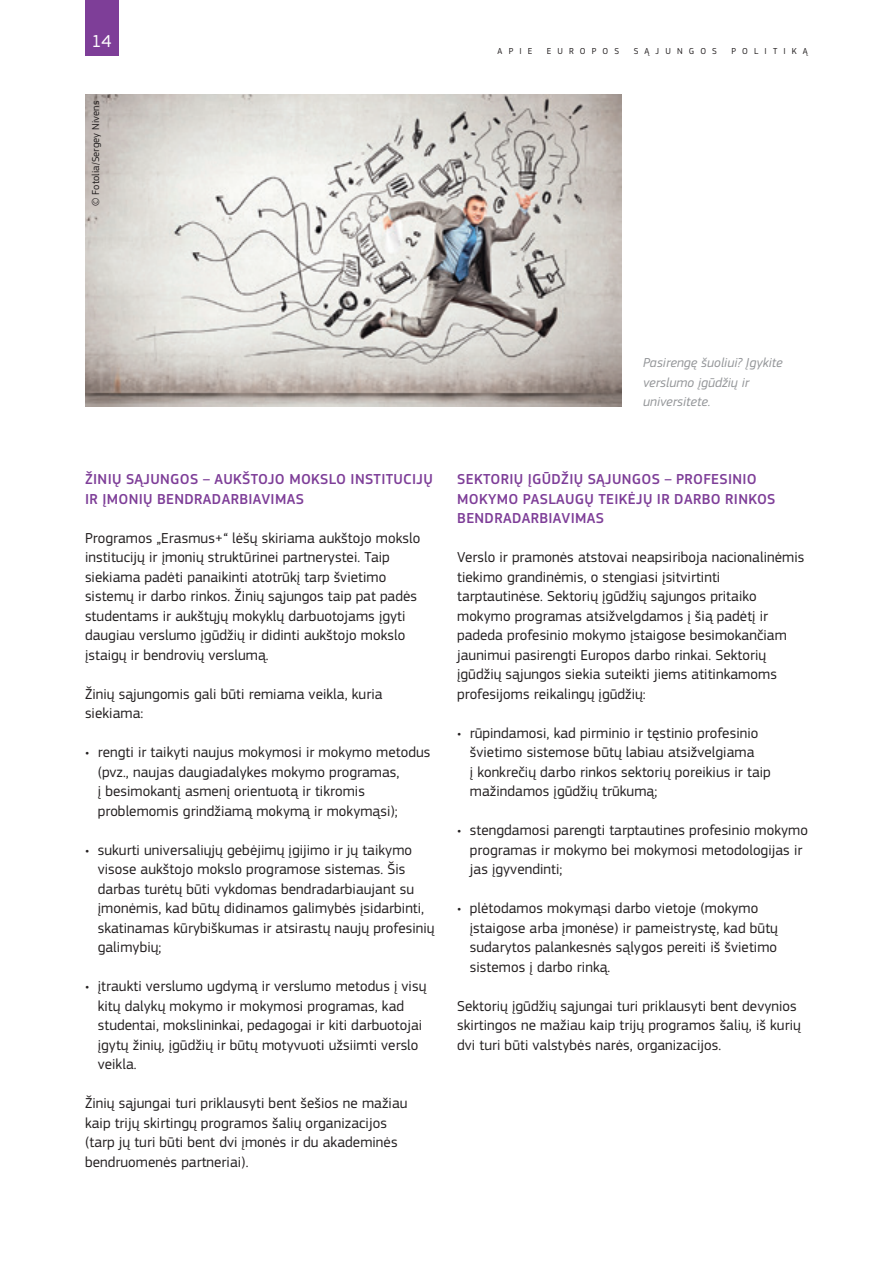
<style>
.page{position:relative;width:893px;height:1263px;background:#fff}
.page>*{position:absolute;margin:0;border:0;box-sizing:border-box;transform-origin:0 0}
.t1{font:18px "EC Square Sans Pro";color:#fff}
.BodyText{font:15px/19.5px "EC Square Sans Pro";letter-spacing:.005em;color:#231f20}
.Heading04{font:500 15px/19.5px "EC Square Sans Pro";letter-spacing:.02em;color:#7e3e98}
.legende_L{font:italic 13.5px/19.5px "EC Square Sans Pro";letter-spacing:.005em;color:#939598}
.copyright_copy{font:10.5px "EC Square Sans Pro";letter-spacing:.005em;color:#231f20}
.t2{font:9px "EC Square Sans Pro";letter-spacing:.68em;color:#231f20}
</style>
<div class="page">
<div style="left:85px;top:0;width:33px;height:55px;background:#7e3e98"></div>
<img style="left:85px;top:94px;width:537px;height:312px">
<p class="t1" style="left:92px;top:30px;width:22px">14</p>
<p class="copyright_copy" style="left:90px;top:206px;width:107px;rotate:-90deg">© Fotolia/Sergey Nivens</p>
<p class="t2" style="left:498px;top:45px;width:36px">APIE</p>
<p class="t2" style="left:547px;top:45px;width:74px">EURO PO S</p>
<p class="t2" style="left:634px;top:45px;width:85px">SĄJUNGO S</p>
<p class="t2" style="left:731px;top:45px;width:78px">PO LITIKĄ</p>
<p class="legende_L" style="left:643px;top:353px;width:141px">Pasirengę šuoliui? Įgykite verslumo įgūdžių ir universitete.</p>
<p class="Heading04" style="left:85px;top:470px;width:349px">ŽINIŲ SĄJUNGOS – AUKŠTOJO MOKSLO INSTITUCIJŲ<br>IR ĮMONIŲ BENDRADARBIAVIMAS</p>
<p class="BodyText" style="left:85px;top:528px;width:337px">Programos „Erasmus+“ lėšų skiriama aukštojo mokslo institucijų ir įmonių struktūrinei partnerystei. Taip siekiama padėti panaikinti atotrūkį tarp švietimo sistemų ir darbo rinkos. Žinių sąjungos taip pat padės studentams ir aukštųjų mokyklų darbuotojams įgyti daugiau verslumo įgūdžių ir didinti aukštojo mokslo įstaigų ir bendrovių verslumą.</p>
<p class="BodyText" style="left:85px;top:684px;width:299px">Žinių sąjungomis gali būti remiama veikla, kuria siekiama:</p>
<p class="BodyText" style="left:98px;top:743px;width:334px;text-indent:-13px">• rengti ir taikyti naujus mokymosi ir mokymo metodus (pvz., naujas daugiadalykes mokymo programas,<br>į besimokantį asmenį orientuotą ir tikromis problemomis grindžiamą mokymą ir mokymąsi);</p>
<p class="BodyText" style="left:98px;top:840px;width:338px;text-indent:-13px">• sukurti universaliųjų gebėjimų įgijimo ir jų taikymo visose aukštojo mokslo programose sistemas. Šis darbas turėtų būti vykdomas bendradarbiaujant su įmonėmis, kad būtų didinamos galimybės įsidarbinti, skatinamas kūrybiškumas ir atsirastų naujų profesinių galimybių;</p>
<p class="BodyText" style="left:98px;top:977px;width:330px;text-indent:-13px">• įtraukti verslumo ugdymą ir verslumo metodus į visų kitų dalykų mokymo ir mokymosi programas, kad studentai, mokslininkai, pedagogai ir kiti darbuotojai įgytų žinių, įgūdžių ir būtų motyvuoti užsiimti verslo veikla.</p>
<p class="BodyText" style="left:85px;top:1094px;width:324px">Žinių sąjungai turi priklausyti bent šešios ne mažiau kaip trijų skirtingų programos šalių organizacijos (tarp jų turi būti bent dvi įmonės ir du akademinės bendruomenės partneriai).</p>
<p class="Heading04" style="left:457px;top:470px;width:320px">SEKTORIŲ ĮGŪDŽIŲ SĄJUNGOS – PROFESINIO<br>MOKYMO PASLAUGŲ TEIKĖJŲ IR DARBO RINKOS<br>BENDRADARBIAVIMAS</p>
<p class="BodyText" style="left:457px;top:548px;width:349px">Verslo ir pramonės atstovai neapsiriboja nacionalinėmis tiekimo grandinėmis, o stengiasi įsitvirtinti tarptautinėse. Sektorių įgūdžių sąjungos pritaiko mokymo programas atsižvelgdamos į šią padėtį ir padeda profesinio mokymo įstaigose besimokančiam jaunimui pasirengti Europos darbo rinkai. Sektorių įgūdžių sąjungos siekia suteikti jiems atitinkamoms profesijoms reikalingų įgūdžių:</p>
<p class="BodyText" style="left:470px;top:723px;width:302px;text-indent:-13px">• rūpindamosi, kad pirminio ir tęstinio profesinio švietimo sistemose būtų labiau atsižvelgiama<br>į konkrečių darbo rinkos sektorių poreikius ir taip mažindamos įgūdžių trūkumą;</p>
<p class="BodyText" style="left:470px;top:821px;width:340px;text-indent:-13px">• stengdamosi parengti tarptautines profesinio mokymo programas ir mokymo bei mokymosi metodologijas ir jas įgyvendinti;</p>
<p class="BodyText" style="left:470px;top:899px;width:310px;text-indent:-13px">• plėtodamos mokymąsi darbo vietoje (mokymo įstaigose arba įmonėse) ir pameistrystę, kad būtų sudarytos palankesnės sąlygos pereiti iš švietimo sistemos į darbo rinką.</p>
<p class="BodyText" style="left:457px;top:996px;width:345px">Sektorių įgūdžių sąjungai turi priklausyti bent devynios skirtingos ne mažiau kaip trijų programos šalių, iš kurių dvi turi būti valstybės narės, organizacijos.</p>
</div>
